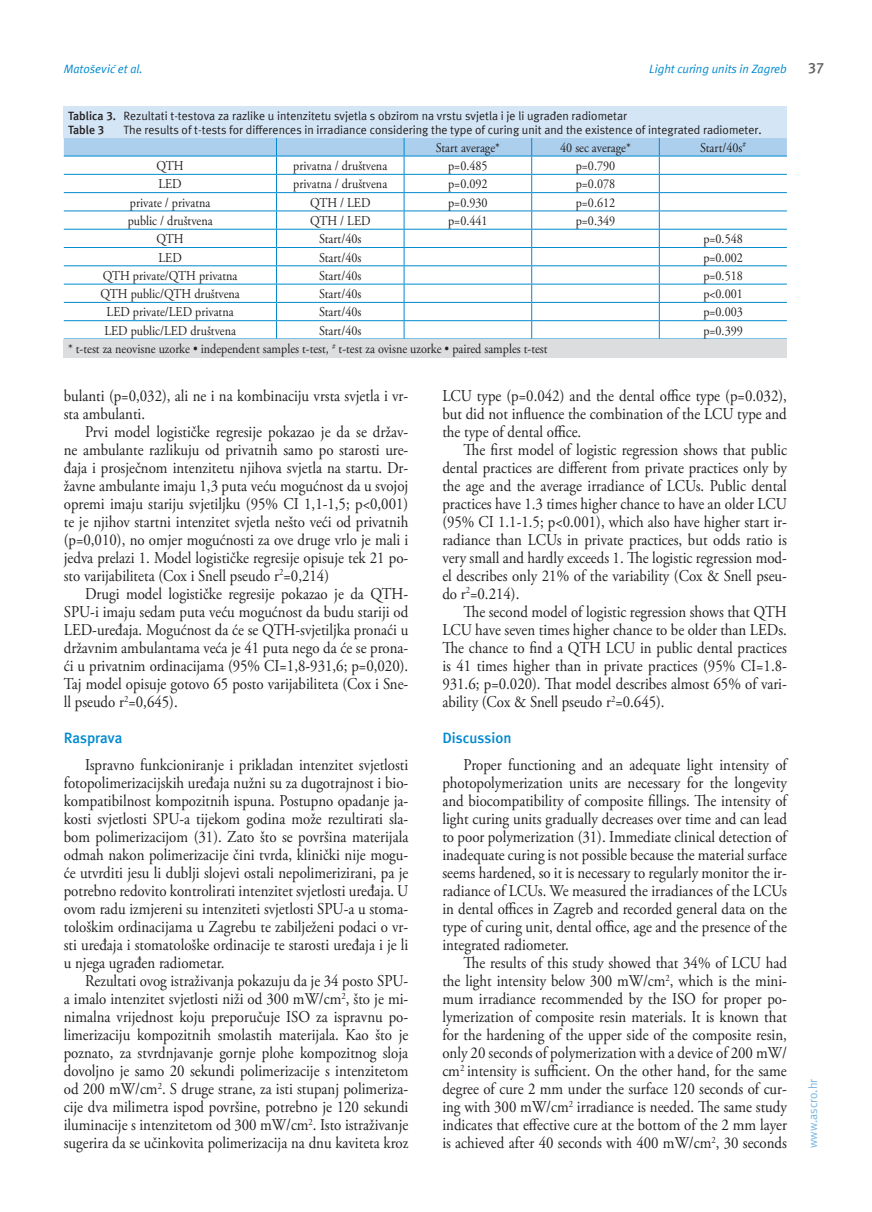
<style>
.page{position:relative;width:872px;height:1212px;background:#fff}
.page>*{position:absolute;margin:0;border:0;box-sizing:border-box;transform-origin:0 0}
.t1{font:16.5px/18px "Adobe Garamond Pro";color:#231f20;text-align:justify;scale:.9 1}
.t2{font:700 15px "Meta ASC";color:#0089cf}
.t3{font:700 15px "Meta ASC";color:#636366}
.t4{font:13.5px "Adobe Garamond Pro";color:#231f20;scale:.9 1}
.t5{font:12px/13.5px "Meta ASC";color:#231f20}
.t6{font:italic 12px "Meta ASC";color:#0089cf}
.t7{font:12px "Meta ASC";color:#77b6e4}
.s1{font-weight:700}
</style>
<div class="page">
<svg style="left:64px;top:138px;width:723px;height:201px"></svg>
<div style="left:64px;top:339px;width:723px;height:19px;background:#dcdddf"></div>
<div style="left:64px;top:106px;width:723px;height:32px;background:#d4e6f6"></div>
<p class="t6" style="left:64px;top:62px;width:80px">Matošević et al.</p>
<p class="t6" style="left:649px;top:62px;width:139px">Light curing units in Zagreb</p>
<p class="t3" style="left:808px;top:59px;width:18px">37</p>
<p class="t5" style="left:68px;top:109px;width:560px"><span class="s1">Tablica 3.</span> Rezultati t-testova za razlike u intenzitetu svjetla s obzirom na vrstu svjetla i je li ugrađen radiometar<br><span class="s1">Table 3</span></p>
<p class="t5" style="left:123px;top:122px;width:640px">The results of t-tests for differences in irradiance considering the type of curing unit and the existence of integrated radiometer.</p>
<p class="t4" style="left:436px;top:139px;width:73px">Start average*</p>
<p class="t4" style="left:560px;top:139px;width:80px">40 sec average*</p>
<p class="t4" style="left:700px;top:139px;width:52px">Start/40s<sup>#</sup></p>
<p class="t4" style="left:156px;top:158px;width:32px">QTH</p>
<p class="t4" style="left:293px;top:158px;width:106px">privatna / društvena</p>
<p class="t4" style="left:448px;top:158px;width:45px">p=0.485</p>
<p class="t4" style="left:575px;top:158px;width:45px">p=0.790</p>
<p class="t4" style="left:158px;top:176px;width:27px">LED</p>
<p class="t4" style="left:293px;top:176px;width:106px">privatna / društvena</p>
<p class="t4" style="left:448px;top:176px;width:45px">p=0.092</p>
<p class="t4" style="left:575px;top:176px;width:45px">p=0.078</p>
<p class="t4" style="left:130px;top:194px;width:91px">private / privatna</p>
<p class="t4" style="left:310px;top:194px;width:69px">QTH / LED</p>
<p class="t4" style="left:448px;top:194px;width:45px">p=0.930</p>
<p class="t4" style="left:576px;top:194px;width:45px">p=0.612</p>
<p class="t4" style="left:128px;top:213px;width:96px">public / društvena</p>
<p class="t4" style="left:310px;top:213px;width:69px">QTH / LED</p>
<p class="t4" style="left:448px;top:213px;width:45px">p=0.441</p>
<p class="t4" style="left:576px;top:213px;width:45px">p=0.349</p>
<p class="t4" style="left:157px;top:231px;width:32px">QTH</p>
<p class="t4" style="left:319px;top:231px;width:48px">Start/40s</p>
<p class="t4" style="left:703px;top:231px;width:45px">p=0.548</p>
<p class="t4" style="left:158px;top:249px;width:27px">LED</p>
<p class="t4" style="left:319px;top:249px;width:48px">Start/40s</p>
<p class="t4" style="left:703px;top:249px;width:45px">p=0.002</p>
<p class="t4" style="left:103px;top:267px;width:151px">QTH private/QTH privatna</p>
<p class="t4" style="left:319px;top:267px;width:48px">Start/40s</p>
<p class="t4" style="left:703px;top:267px;width:45px">p=0.518</p>
<p class="t4" style="left:100px;top:286px;width:156px">QTH public/QTH društvena</p>
<p class="t4" style="left:319px;top:286px;width:48px">Start/40s</p>
<p class="t4" style="left:703px;top:286px;width:45px">p&lt;0.001</p>
<p class="t4" style="left:107px;top:304px;width:143px">LED private/LED privatna</p>
<p class="t4" style="left:319px;top:304px;width:48px">Start/40s</p>
<p class="t4" style="left:703px;top:304px;width:45px">p=0.003</p>
<p class="t4" style="left:104px;top:322px;width:148px">LED public/LED društvena</p>
<p class="t4" style="left:319px;top:322px;width:48px">Start/40s</p>
<p class="t4" style="left:703px;top:322px;width:45px">p=0.399</p>
<p class="t4" style="left:68px;top:341px;width:534px">* t-test za neovisne uzorke • independent samples t-test, <sup>#</sup> t-test za ovisne uzorke • paired samples t-test</p>
<p class="t1" style="left:64px;top:387px;width:384px">bulanti (p=0,032), ali ne i na kombinaciju vrsta svjetla i vr&shy;sta ambulanti.</p>
<p class="t1" style="left:64px;top:423px;width:384px;text-indent:21px">Prvi model logističke regresije pokazao je da se držav&shy;ne ambulante razlikuju od privatnih samo po starosti ure&shy;đaja i prosječnom intenzitetu njihova svjetla na startu. Dr&shy;žavne ambulante imaju 1,3 puta veću mogućnost da u svojoj opremi imaju stariju svjetiljku (95% CI 1,1-1,5; p&lt;0,001) te je njihov startni intenzitet svjetla nešto veći od privatnih (p=0,010), no omjer mogućnosti za ove druge vrlo je mali i jedva prelazi 1. Model logističke regresije opisuje tek 21 po&shy;sto varijabiliteta (Cox i Snell pseudo r<sup>2</sup>=0,214)</p>
<p class="t1" style="left:64px;top:585px;width:384px;text-indent:21px">Drugi model logističke regresije pokazao je da QTH-SPU-i imaju sedam puta veću mogućnost da budu stariji od LED-uređaja. Mogućnost da će se QTH-svjetiljka pronaći u državnim ambulantama veća je 41 puta nego da će se prona&shy;ći u privatnim ordinacijama (95% CI=1,8-931,6; p=0,020).<br>Taj model opisuje gotovo 65 posto varijabiliteta (Cox i Sne&shy;ll pseudo r<sup>2</sup>=0,645).</p>
<p class="t2" style="left:64px;top:729px;width:60px">Rasprava</p>
<p class="t1" style="left:64px;top:756px;width:384px;text-indent:21px">Ispravno funkcioniranje i prikladan intenzitet svjetlosti fotopolimerizacijskih uređaja nužni su za dugotrajnost i bio&shy;kompatibilnost kompozitnih ispuna. Postupno opadanje ja&shy;kosti svjetlosti SPU-a tijekom godina može rezultirati sla&shy;bom polimerizacijom (31). Zato što se površina materijala odmah nakon polimerizacije čini tvrda, klinički nije mogu&shy;će utvrditi jesu li dublji slojevi ostali nepolimerizirani, pa je potrebno redovito kontrolirati intenzitet svjetlosti uređaja. U ovom radu izmjereni su intenziteti svjetlosti SPU-a u stoma&shy;tološkim ordinacijama u Zagrebu te zabilježeni podaci o vr&shy;sti uređaja i stomatološke ordinacije te starosti uređaja i je li u njega ugrađen radiometar.</p>
<p class="t1" style="left:64px;top:972px;width:384px;text-indent:21px">Rezultati ovog istraživanja pokazuju da je 34 posto SPU&shy;a imalo intenzitet svjetlosti niži od 300 mW/cm<sup>2</sup>, što je mi&shy;nimalna vrijednost koju preporučuje ISO za ispravnu po&shy;limerizaciju kompozitnih smolastih materijala. Kao što je poznato, za stvrdnjavanje gornje plohe kompozitnog sloja dovoljno je samo 20 sekundi polimerizacije s intenzitetom od 200 mW/cm<sup>2</sup>. S druge strane, za isti stupanj polimeriza&shy;cije dva milimetra ispod površine, potrebno je 120 sekundi iluminacije s intenzitetom od 300 mW/cm<sup>2</sup>. Isto istraživanje sugerira da se učinkovita polimerizacija na dnu kaviteta kroz</p>
<p class="t1" style="left:442px;top:387px;width:384px">LCU type (p=0.042) and the dental office type (p=0.032), but did not influence the combination of the LCU type and the type of dental office.</p>
<p class="t1" style="left:442px;top:441px;width:384px;text-indent:21px">The first model of logistic regression shows that public dental practices are different from private practices only by the age and the average irradiance of LCUs. Public dental practices have 1.3 times higher chance to have an older LCU (95% CI 1.1-1.5; p&lt;0.001), which also have higher start ir&shy;radiance than LCUs in private practices, but odds ratio is very small and hardly exceeds 1. The logistic regression mod&shy;el describes only 21% of the variability (Cox &amp; Snell pseu&shy;do r<sup>2</sup>=0.214).</p>
<p class="t1" style="left:442px;top:603px;width:384px;text-indent:21px">The second model of logistic regression shows that QTH LCU have seven times higher chance to be older than LEDs.<br>The chance to find a QTH LCU in public dental practices is 41 times higher than in private practices (95% CI=1.8- 931.6; p=0.020). That model describes almost 65% of vari&shy;ability (Cox &amp; Snell pseudo r<sup>2</sup>=0.645).</p>
<p class="t2" style="left:442px;top:729px;width:70px">Discussion</p>
<p class="t1" style="left:442px;top:756px;width:384px;text-indent:21px">Proper functioning and an adequate light intensity of photopolymerization units are necessary for the longevity and biocompatibility of composite fillings. The intensity of light curing units gradually decreases over time and can lead to poor polymerization (31). Immediate clinical detection of inadequate curing is not possible because the material surface seems hardened, so it is necessary to regularly monitor the ir&shy;radiance of LCUs. We measured the irradiances of the LCUs in dental offices in Zagreb and recorded general data on the type of curing unit, dental office, age and the presence of the integrated radiometer.</p>
<p class="t1" style="left:442px;top:954px;width:384px;text-indent:21px">The results of this study showed that 34% of LCU had the light intensity below 300 mW/cm<sup>2</sup>, which is the mini&shy;mum irradiance recommended by the ISO for proper po&shy;lymerization of composite resin materials. It is known that for the hardening of the upper side of the composite resin, only 20 seconds of polymerization with a device of 200 mW/ cm<sup>2</sup> intensity is sufficient. On the other hand, for the same degree of cure 2 mm under the surface 120 seconds of cur&shy;ing with 300 mW/cm<sup>2</sup> irradiance is needed. The same study indicates that effective cure at the bottom of the 2 mm layer is achieved after 40 seconds with 400 mW/cm<sup>2</sup>, 30 seconds</p>
<p class="t7" style="left:806px;top:1148px;width:71px;rotate:-90deg">www.ascro.hr</p>
</div>
